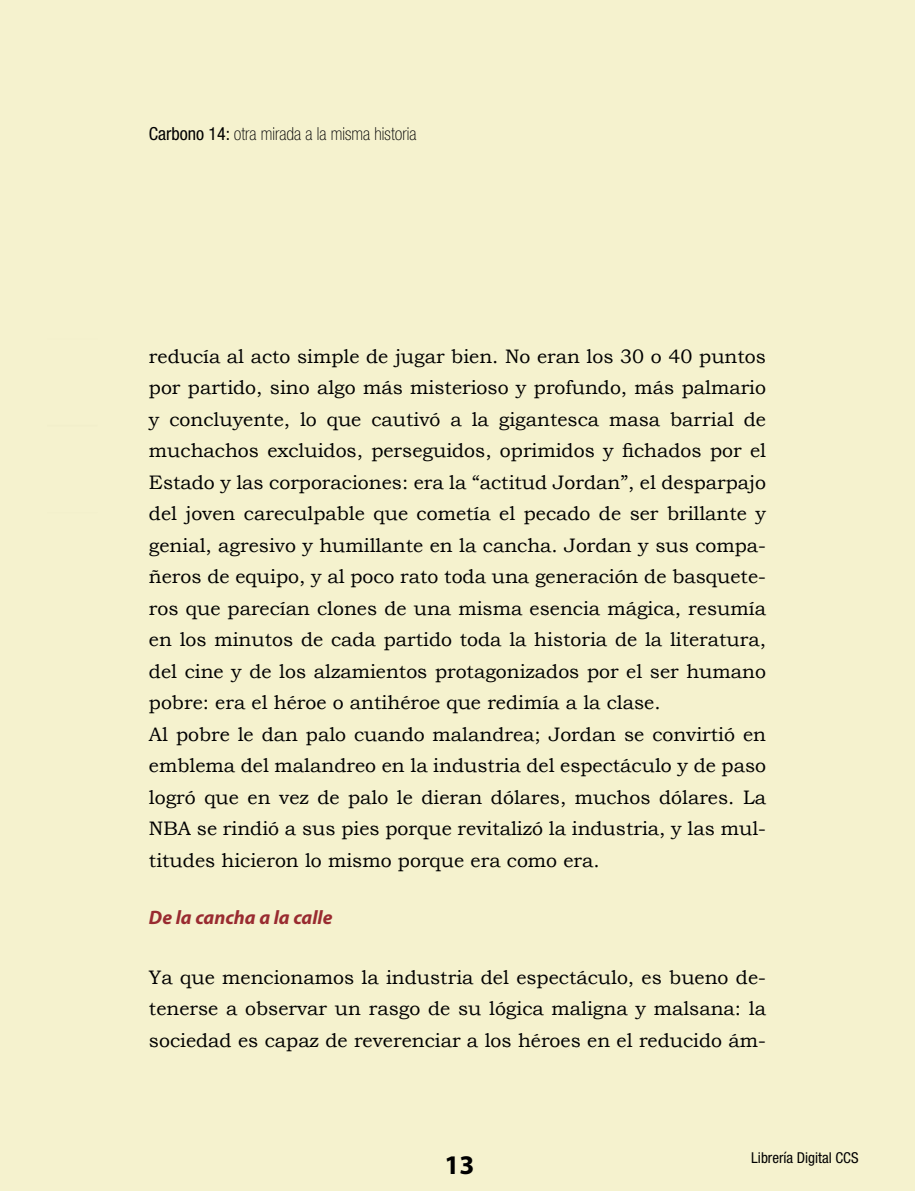
<style>
.page{position:relative;width:915px;height:1191px;background:#fff}
.page>*{position:absolute;margin:0;border:0;box-sizing:border-box;transform-origin:0 0}
.t1{font:700 27px "Myriad Hebrew";color:#000}
.t2{font:19.5px/31.5px "Bookman Old Style";color:#000}
.t3{font:italic 700 19.5px "Myriad Pro";color:#992b30}
.t4{font:100 condensed 18px "Helvetica Neue LT Std";color:#000}
.t5{font:condensed 15px "Helvetica Neue LT Std";color:#000}
.s1{font-weight:400}
</style>
<div class="page">
<div style="left:0;top:0;width:914px;height:1191px;background:#f5f2ce"></div>
<p class="t4" style="left:149px;top:123px;width:269px"><span class="s1">Carbono 14:</span> otra mirada a la misma historia</p>
<p class="t2" style="left:149px;top:340px;width:618px">reducía al acto simple de jugar bien. No eran los 30 o 40 puntos por partido, sino algo más misterioso y profundo, más palmario y concluyente, lo que cautivó a la gigantesca masa barrial de muchachos excluidos, perseguidos, oprimidos y fichados por el Estado y las corporaciones: era la “actitud Jordan”, el desparpajo del joven careculpable que cometía el pecado de ser brillante y genial, agresivo y humillante en la cancha. Jordan y sus compa&shy;ñeros de equipo, y al poco rato toda una generación de basquete&shy;ros que parecían clones de una misma esencia mágica, resumía en los minutos de cada partido toda la historia de la literatura, del cine y de los alzamientos protagonizados por el ser humano pobre: era el héroe o antihéroe que redimía a la clase.<br>Al pobre le dan palo cuando malandrea; Jordan se convirtió en emblema del malandreo en la industria del espectáculo y de paso logró que en vez de palo le dieran dólares, muchos dólares. La NBA se rindió a sus pies porque revitalizó la industria, y las mul&shy;titudes hicieron lo mismo porque era como era.</p>
<p class="t3" style="left:149px;top:904px;width:185px">De la cancha a la calle</p>
<p class="t2" style="left:149px;top:961px;width:618px;text-align:justify">Ya que mencionamos la industria del espectáculo, es bueno de&shy;tenerse a observar un rasgo de su lógica maligna y malsana: la sociedad es capaz de reverenciar a los héroes en el reducido ám-</p>
<h1 class="t1" style="left:444px;top:1149px;width:31px">13</h1>
<p class="t5" style="left:751px;top:1148px;width:109px">Librería Digital CCS</p>
</div>
